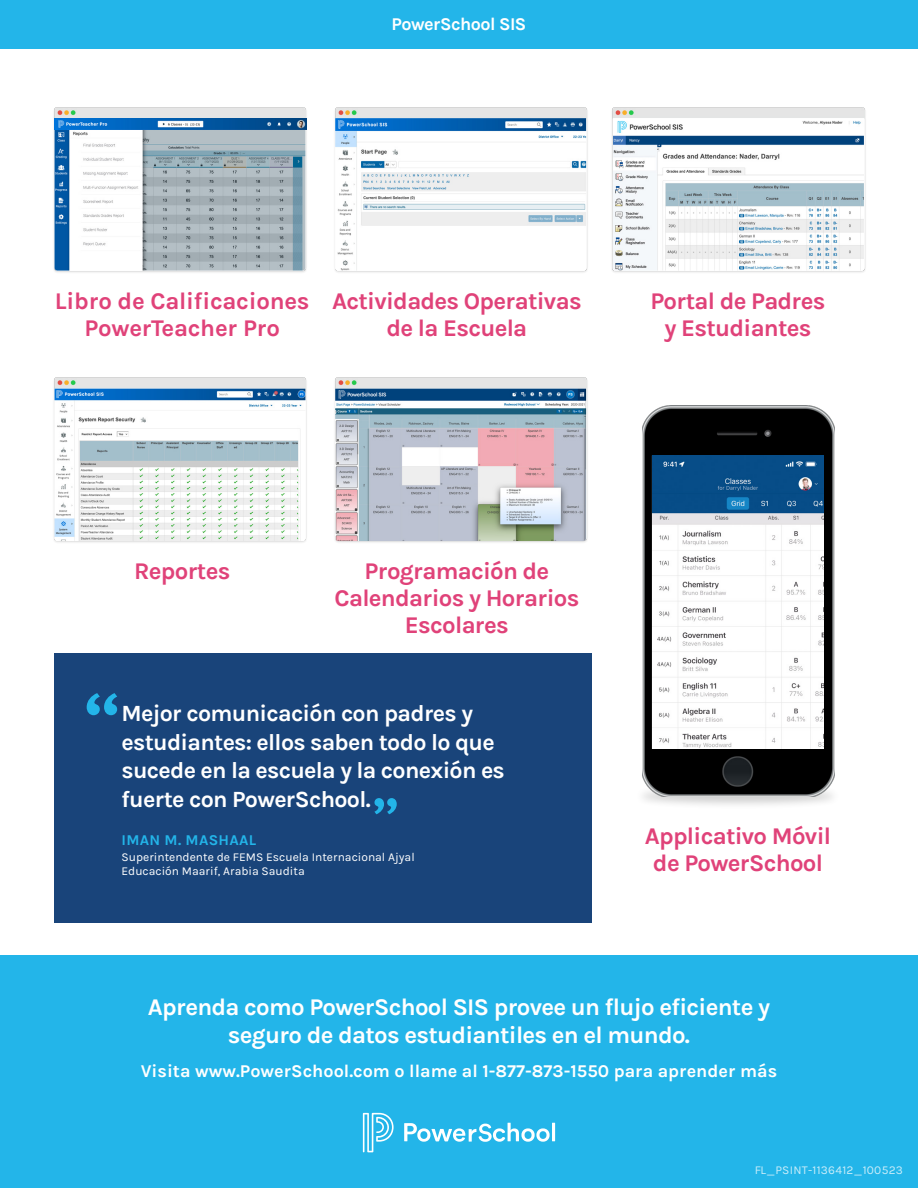
<style>
.page{position:relative;width:918px;height:1188px;background:#fff}
.page>*{position:absolute;margin:0;border:0;box-sizing:border-box;transform-origin:0 0}
.t1{font:700 24px/27px "Karla";letter-spacing:-.03em;color:#e04279;text-align:center}
.t2{font:700 24px/28.8px "Karla";letter-spacing:-.03em;color:#fff;text-align:center}
.t3{font:700 24px/27px "Karla";letter-spacing:-.01em;color:#e04279;text-align:center}
.t4{font:700 23.25px/28.5px "Karla";letter-spacing:-.03em;color:#fff}
.t5{font:700 18px "Karla";color:#fff}
.t6{font:700 18px "Karla";letter-spacing:-.03em;color:#fff}
.t7{font:700 15px "Karla";letter-spacing:.02em;color:#23b5e9}
.t8{font:12px/14.4px "Karla";color:#fff}
.t9{font:12px "Karla";letter-spacing:.02em;color:#fff}
</style>
<div class="page">
<div style="left:54px;top:653px;width:538px;height:269px;background:#19447a"></div>
<svg style="left:87px;top:693px;width:30px;height:22px"></svg>
<svg style="left:374px;top:798px;width:23px;height:16px"></svg>
<div style="left:635px;top:782px;width:206px;height:28px;background:#000;opacity:.65"></div>
<div style="left:642px;top:790px;width:192px;height:12px;background:#dcdcdc;border-radius:50%"></div>
<img style="left:642px;top:405px;width:192px;height:392px">
<img style="left:653px;top:456px;width:170px;height:292px">
<img style="left:54px;top:107px;width:253px;height:166px">
<img style="left:55px;top:129px;width:250px;height:142px">
<img style="left:55px;top:118px;width:251px;height:11px">
<img style="left:54px;top:377px;width:253px;height:166px">
<img style="left:55px;top:389px;width:250px;height:152px">
<img style="left:612px;top:107px;width:254px;height:166px">
<img style="left:613px;top:118px;width:251px;height:153px">
<img style="left:335px;top:107px;width:253px;height:166px">
<img style="left:335px;top:118px;width:251px;height:153px">
<img style="left:335px;top:377px;width:253px;height:166px">
<img style="left:335px;top:389px;width:251px;height:152px">
<div style="left:0;top:956px;width:918px;height:232px;background:#23b5e9"></div>
<svg style="left:363px;top:1113px;width:31px;height:39px"></svg>
<hr style="left:552px;top:1123px;width:3px;height:18px;background:#fff">
<svg style="left:404px;top:1123px;width:146px;height:19px"></svg>
<div style="left:0;top:0;width:918px;height:48px;background:#23b5e9"></div>
<p class="t6" style="left:392px;top:14px;width:136px">PowerSchool SIS</p>
<p class="t3" style="left:55px;top:287px;width:256px">Libro de Calificaciones<br>PowerTeacher Pro</p>
<p class="t1" style="left:332px;top:287px;width:251px">Actividades Operativas de la Escuela</p>
<p class="t1" style="left:650px;top:287px;width:177px">Portal de Padres y Estudiantes</p>
<p class="t1" style="left:134px;top:557px;width:98px">Reportes</p>
<p class="t1" style="left:335px;top:557px;width:246px">Programación de<br>Calendarios y Horarios<br>Escolares</p>
<p class="t4" style="left:122px;top:700px;width:385px">Mejor comunicación con padres y estudiantes: ellos saben todo lo que sucede en la escuela y la conexión es fuerte con PowerSchool.</p>
<p class="t7" style="left:122px;top:832px;width:136px">IMAN M. MASHAAL</p>
<p class="t8" style="left:122px;top:850px;width:295px">Superintendente de FEMS Escuela Internacional Ajyal<br>Educación Maarif, Arabia Saudita</p>
<p class="t1" style="left:645px;top:823px;width:188px">Applicativo Móvil de PowerSchool</p>
<p class="t2" style="left:148px;top:992px;width:624px">Aprenda como PowerSchool SIS provee un flujo eficiente y seguro de datos estudiantiles en el mundo.</p>
<p class="t5" style="left:141px;top:1061px;width:638px">Visita www.PowerSchool.com o llame al 1-877-873-1550 para aprender más</p>
<p class="t9" style="left:754px;top:1164px;width:150px">FL_PSINT-1136412_100523</p>
</div>
